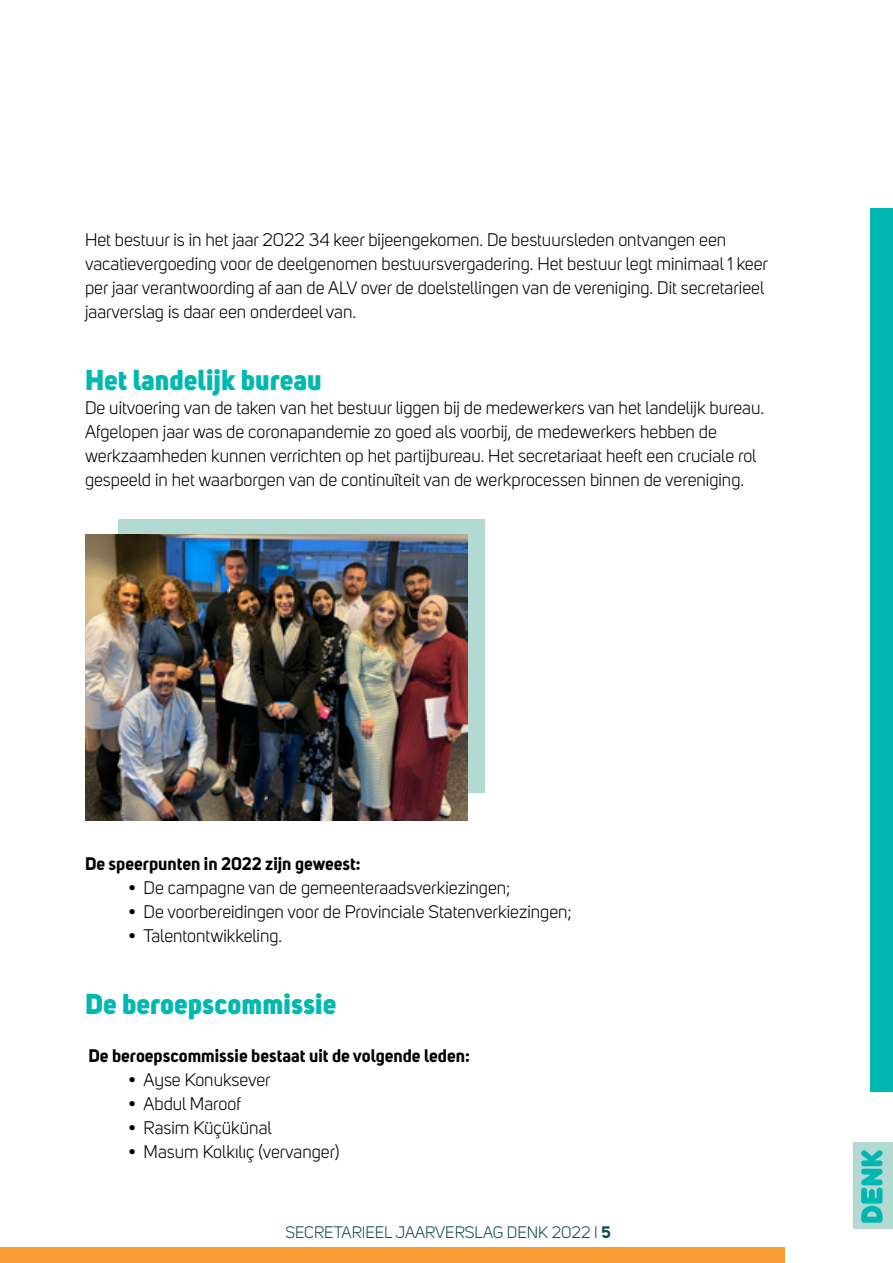
<style>
.page{position:relative;width:893px;height:1263px;background:#fff}
.page>*{position:absolute;margin:0;border:0;box-sizing:border-box;transform-origin:0 0}
.t1{font:800 28.5px "Uni Sans";color:#00b8b2}
.t2{font:18px/24px "Uni Sans";color:#000}
.t3{font:700 18px "Uni Sans";color:#000}
.t4{font:16.5px "Uni Sans";color:#114c59}
.s1{font-weight:700}
</style>
<div class="page">
<div style="left:870px;top:208px;width:23px;height:884px;background:#00b7b2"></div>
<div style="left:0;top:1247px;width:784px;height:16px;background:#f79e34"></div>
<div style="left:118px;top:519px;width:367px;height:273px;background:#b3dad2"></div>
<img style="left:85px;top:534px;width:382px;height:286px">
<div style="left:853px;top:1142px;width:40px;height:87px;background:#b3dad2"></div>
<svg style="left:861px;top:1150px;width:21px;height:72px"></svg>
<p class="t2" style="left:85px;top:228px;width:684px">Het bestuur is in het jaar 2022 34 keer bijeengekomen. De bestuursleden ontvangen een vacatievergoeding voor de deelgenomen bestuursvergadering. Het bestuur legt minimaal 1 keer per jaar verantwoording af aan de ALV over de doelstellingen van de vereniging. Dit secretarieel jaarverslag is daar een onderdeel van.</p>
<h1 class="t1" style="left:85px;top:362px;width:238px">Het landelijk bureau</h1>
<p class="t2" style="left:85px;top:396px;width:681px">De uitvoering van de taken van het bestuur liggen bij de medewerkers van het landelijk bureau.<br>Afgelopen jaar was de coronapandemie zo goed als voorbij, de medewerkers hebben de werkzaamheden kunnen verrichten op het partijbureau. Het secretariaat heeft een cruciale rol gespeeld in het waarborgen van de continuïteit van de werkprocessen binnen de vereniging.</p>
<p class="t3" style="left:85px;top:852px;width:277px">De speerpunten in 2022 zijn geweest:</p>
<p class="t2" style="left:129px;top:876px;width:384px">• De campagne van de gemeenteraadsverkiezingen;</p>
<p class="t2" style="left:129px;top:900px;width:445px">• De voorbereidingen voor de Provinciale Statenverkiezingen;</p>
<p class="t2" style="left:129px;top:924px;width:155px">• Talentontwikkeling.</p>
<h1 class="t1" style="left:85px;top:986px;width:253px">De beroepscommissie</h1>
<p class="t3" style="left:88px;top:1045px;width:383px">De beroepscommissie bestaat uit de volgende leden:</p>
<p class="t2" style="left:129px;top:1068px;width:144px">• Ayse Konuksever</p>
<p class="t2" style="left:129px;top:1092px;width:114px">• Abdul Maroof</p>
<p class="t2" style="left:129px;top:1116px;width:145px">• Rasim Küçükünal</p>
<p class="t2" style="left:129px;top:1140px;width:212px">• Masum Kolkılıç (vervanger)</p>
<p class="t4" style="left:285px;top:1223px;width:327px">SECRETARIEEL JAARVERSLAG DENK 2022 I <span class="s1">5</span></p>
</div>
